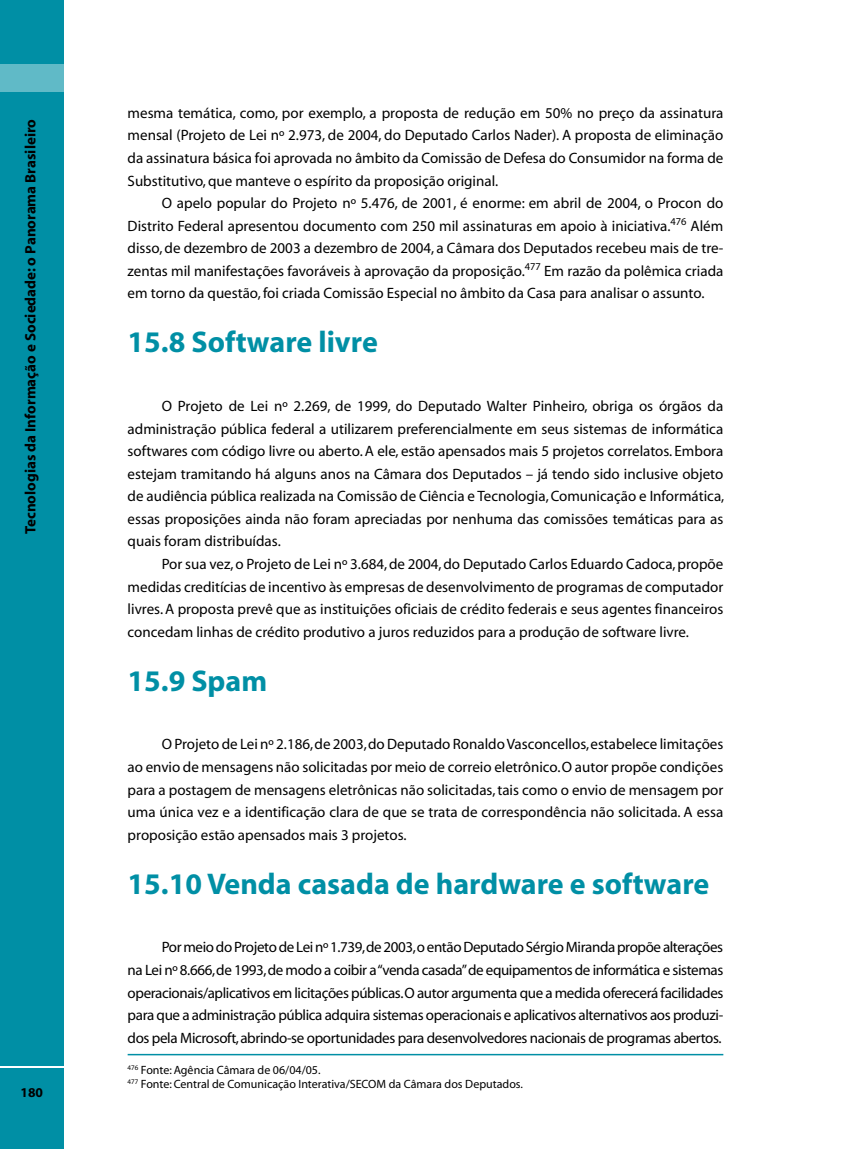
<style>
.page{position:relative;width:851px;height:1149px;background:#fff}
.page>*{position:absolute;margin:0;border:0;box-sizing:border-box;transform-origin:0 0}
.t1{font:700 30px "Myriad";color:#008fa5}
.t2{font:15px/22.5px "Myriad";color:#000;text-align:justify}
.t3{font:700 15px "Myriad";color:#000}
.t4{font:700 13.5px "Myriad";color:#000}
.t5{font:12px/13.5px "Myriad";color:#000}
</style>
<div class="page">
<div style="left:0;top:0;width:64px;height:64px;background:#008fa5"></div>
<div style="left:0;top:91px;width:64px;height:974px;background:#008fa5"></div>
<div style="left:0;top:64px;width:64px;height:27px;background:#60bac7"></div>
<div style="left:0;top:1067px;width:64px;height:81px;background:#008fa5"></div>
<hr style="left:850px;top:0;width:1px;height:64px;background:#008fa5">
<hr style="left:850px;top:91px;width:1px;height:298px;background:#008fa5">
<hr style="left:128px;top:1053px;width:595px;height:1px;background:#008fa5">
<p class="t3" style="left:23px;top:534px;width:416px;rotate:-90deg">Tecnologias da Informação e Sociedade: o Panorama Brasileiro</p>
<p class="t4" style="left:21px;top:1084px;width:24px">180</p>
<p class="t2" style="left:128px;top:102px;width:597px">mesma temática, como, por exemplo, a proposta de redução em 50% no preço da assinatura mensal (Projeto de Lei nº 2.973, de 2004, do Deputado Carlos Nader). A proposta de eliminação da assinatura básica foi aprovada no âmbito da Comissão de Defesa do Consumidor na forma de Substitutivo, que manteve o espírito da proposição original.</p>
<p class="t2" style="left:128px;top:192px;width:597px;text-indent:34px">O apelo popular do Projeto nº 5.476, de 2001, é enorme: em abril de 2004, o Procon do Distrito Federal apresentou documento com 250 mil assinaturas em apoio à iniciativa.<sup>476</sup> Além disso, de dezembro de 2003 a dezembro de 2004, a Câmara dos Deputados recebeu mais de tre&shy;zentas mil manifestações favoráveis à aprovação da proposição.<sup>477</sup> Em razão da polêmica criada em torno da questão, foi criada Comissão Especial no âmbito da Casa para analisar o assunto.</p>
<h1 class="t1" style="left:128px;top:327px;width:252px">15.8 Software livre</h1>
<p class="t2" style="left:128px;top:395px;width:598px;text-indent:34px">O Projeto de Lei nº 2.269, de 1999, do Deputado Walter Pinheiro, obriga os órgãos da administração pública federal a utilizarem preferencialmente em seus sistemas de informática softwares com código livre ou aberto. A ele, estão apensados mais 5 projetos correlatos. Embora estejam tramitando há alguns anos na Câmara dos Deputados – já tendo sido inclusive objeto de audiência pública realizada na Comissão de Ciência e Tecnologia, Comunicação e Informática, essas proposições ainda não foram apreciadas por nenhuma das comissões temáticas para as quais foram distribuídas.</p>
<p class="t2" style="left:128px;top:553px;width:597px;text-indent:34px">Por sua vez, o Projeto de Lei nº 3.684, de 2004, do Deputado Carlos Eduardo Cadoca, propõe medidas creditícias de incentivo às empresas de desenvolvimento de programas de computador livres. A proposta prevê que as instituições oficiais de crédito federais e seus agentes financeiros concedam linhas de crédito produtivo a juros reduzidos para a produção de software livre.</p>
<h1 class="t1" style="left:128px;top:665px;width:141px">15.9 Spam</h1>
<p class="t2" style="left:128px;top:733px;width:597px;text-indent:34px">O Projeto de Lei nº 2.186, de 2003, do Deputado Ronaldo Vasconcellos, estabelece limitações ao envio de mensagens não solicitadas por meio de correio eletrônico. O autor propõe condições para a postagem de mensagens eletrônicas não solicitadas, tais como o envio de mensagem por uma única vez e a identificação clara de que se trata de correspondência não solicitada. A essa proposição estão apensados mais 3 projetos.</p>
<h1 class="t1" style="left:128px;top:867px;width:583px">15.10 Venda casada de hardware e software</h1>
<p class="t2" style="left:128px;top:936px;width:597px;text-indent:34px">Por meio do Projeto de Lei nº 1.739,de 2003,o então Deputado Sérgio Miranda propõe alterações na Lei nº 8.666, de 1993, de modo a coibir a “venda casada”de equipamentos de informática e sistemas operacionais/aplicativos em licitações públicas. O autor argumenta que a medida oferecerá facilidades para que a administração pública adquira sistemas operacionais e aplicativos alternativos aos produzi&shy;dos pela Microsoft, abrindo-se oportunidades para desenvolvedores nacionais de programas abertos.</p>
<p class="t5" style="left:128px;top:1063px;width:397px"><sup>476</sup> Fonte: Agência Câmara de 06/04/05.<br><sup>477</sup> Fonte: Central de Comunicação Interativa/SECOM da Câmara dos Deputados.</p>
</div>
